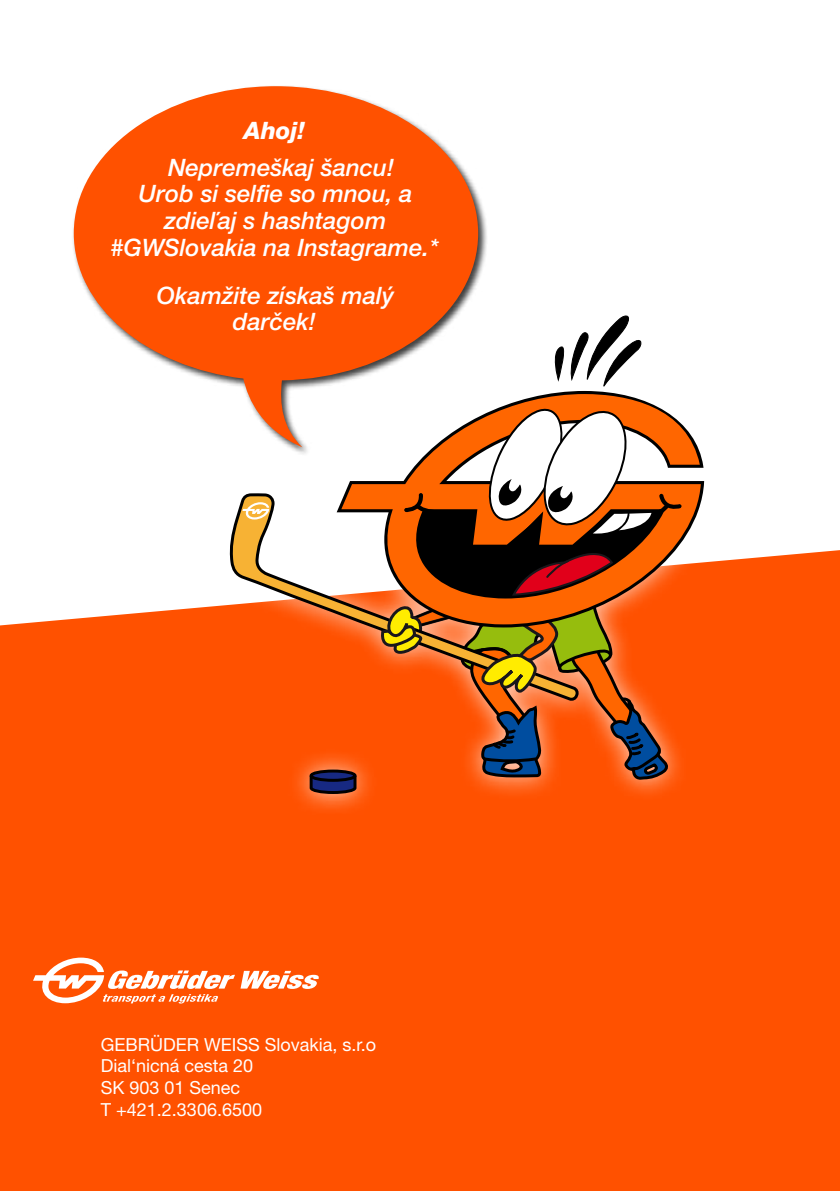
<style>
.page{position:relative;width:840px;height:1191px;background:#fff}
.page>*{position:absolute;margin:0;border:0;box-sizing:border-box;transform-origin:0 0}
.t1{font:italic 500 24px/26.8px "Helvetica Neue LT Pro";color:#fff;text-align:center}
.t2{font:italic 800 24px "Helvetica Neue LT Pro";color:#fff}
.t3{font:18px/21.6px "Helvetica Neue LT Pro";color:#fff}
</style>
<div class="page">
<div style="left:0;top:0;width:839px;height:1191px;background:#ff5100"></div>
<div style="left:0;top:0;width:839px;height:625px;background:#fff"></div>
<svg style="left:33px;top:957px;width:286px;height:46px"></svg>
<div style="left:72px;top:84px;width:416px;height:372px;background:#000;opacity:.75"></div>
<svg style="left:74px;top:86px;width:404px;height:361px"></svg>
<div style="left:207px;top:294px;width:518px;height:522px;background:#fff;opacity:.75"></div>
<svg style="left:549px;top:315px;width:94px;height:71px"></svg>
<svg style="left:336px;top:391px;width:367px;height:237px;fill:#fff"></svg>
<svg style="left:230px;top:492px;width:149px;height:208px"></svg>
<svg style="left:379px;top:404px;width:302px;height:377px"></svg>
<svg style="left:242px;top:502px;width:27px;height:17px"></svg>
<svg style="left:308px;top:772px;width:50px;height:22px"></svg>
<svg style="left:311px;top:771px;width:44px;height:9px"></svg>
<div style="left:309px;top:769px;width:47px;height:13px;border:3px solid #000;border-radius:50%"></div>
<p class="t2" style="left:244px;top:116px;width:63px">Ahoj!</p>
<p class="t1" style="left:110px;top:153px;width:329px">Nepremeškaj šancu!<br>Urob si selfie so mnou, a zdieľaj s hashtagom #GWSlovakia na Instagrame.*</p>
<p class="t1" style="left:157px;top:281px;width:238px">Okamžite získaš malý darček!</p>
<p class="t3" style="left:101px;top:1033px;width:277px">GEBRÜDER WEISS Slovakia, s.r.o<br>Dial‘nicná cesta 20<br>SK 903 01 Senec<br>T +421.2.3306.6500</p>
</div>
